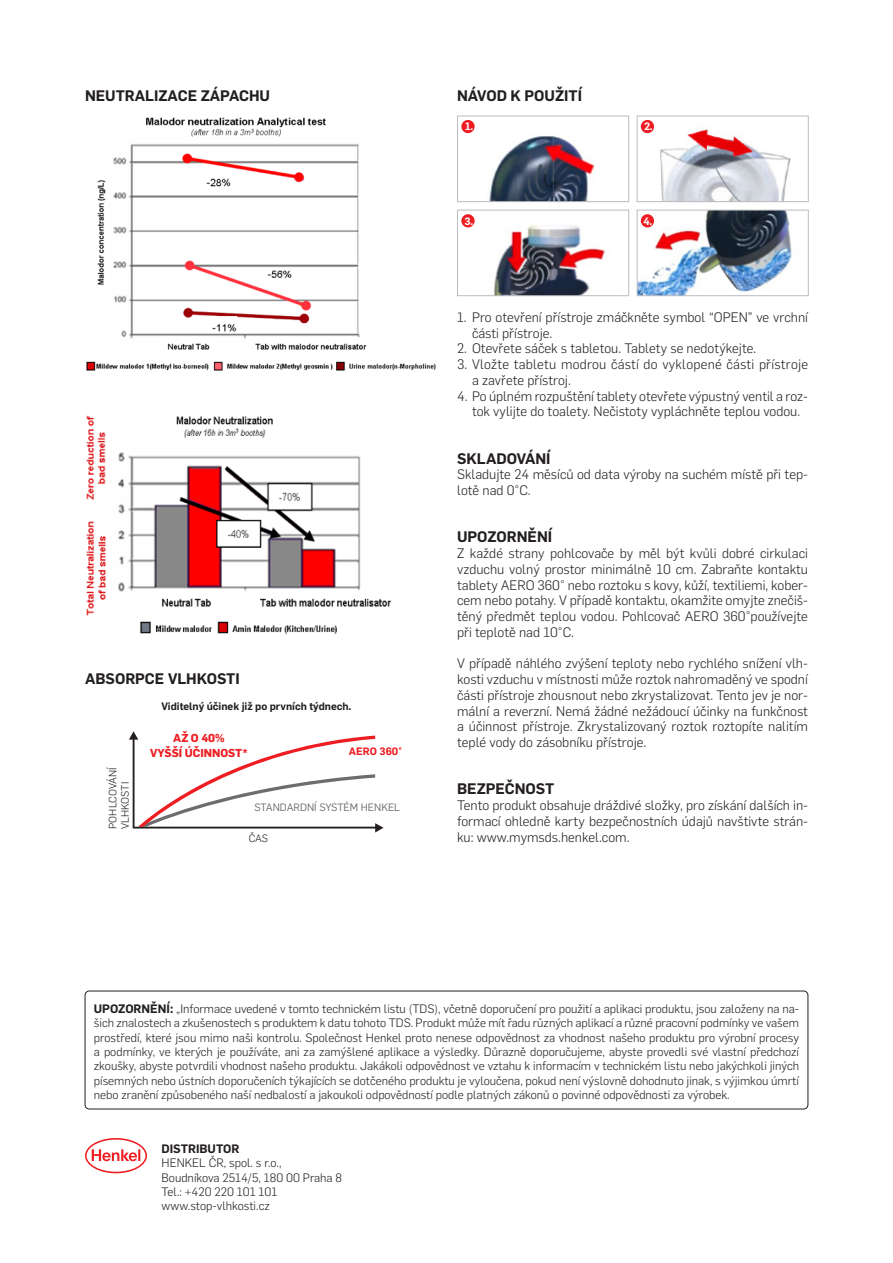
<style>
.page{position:relative;width:893px;height:1263px;background:#fff}
.page>*{position:absolute;margin:0;border:0;box-sizing:border-box;transform-origin:0 0}
.t1{font:600 15px "Flama";color:#231f20}
.t2{font:300 13.5px/15.8px "Flama";color:#231f20}
.t3{font:300 12px/14.4px "Flama";color:#231f20;text-align:justify}
.t4{font:600 12px "Flama";color:#231f20}
.t5{font:700 11.25px/14.5px "Flama";color:#ee1d23;text-align:center}
.t6{font:600 10.5px "Flama";color:#231f20}
.t7{font:10.5px "Flama";color:#6c6d70}
.t8{font:300 10.5px/12.6px "Flama";color:#231f20}
.t9{font:600 10.5px "Flama";color:#ee1d23}
.t10{font:600 10.5px "Flama";color:#fff}
.s1{font-weight:600}
</style>
<div class="page">
<svg style="left:129px;top:731px;width:255px;height:101px"></svg>
<img style="left:463px;top:120px;width:132px;height:80px">
<div style="left:457px;top:116px;width:172px;height:86px;border:1px solid #bcbdc0"></div>
<img style="left:640px;top:119px;width:151px;height:81px">
<div style="left:637px;top:116px;width:172px;height:86px;border:1px solid #bcbdc0"></div>
<img style="left:463px;top:215px;width:142px;height:79px">
<div style="left:457px;top:210px;width:172px;height:86px;border:1px solid #bcbdc0"></div>
<img style="left:639px;top:212px;width:153px;height:82px">
<div style="left:637px;top:210px;width:172px;height:86px;border:1px solid #bcbdc0"></div>
<div style="left:461px;top:120px;width:14px;height:13px;background:#ee1d23;border-radius:50%"></div>
<div style="left:641px;top:120px;width:13px;height:13px;background:#ee1d23;border-radius:50%"></div>
<div style="left:461px;top:214px;width:14px;height:13px;background:#ee1d23;border-radius:50%"></div>
<div style="left:641px;top:214px;width:13px;height:13px;background:#ee1d23;border-radius:50%"></div>
<img style="left:86px;top:117px;width:350px;height:254px">
<img style="left:86px;top:415px;width:305px;height:219px">
<div style="left:85px;top:991px;width:723px;height:118px;border:1px solid #231f20;border-radius:4px"></div>
<svg style="left:85px;top:1138px;width:62px;height:35px"></svg>
<p class="t1" style="left:85px;top:85px;width:187px">NEUTRALIZACE ZÁPACHU</p>
<p class="t1" style="left:85px;top:668px;width:156px">ABSORPCE VLHKOSTI</p>
<p class="t6" style="left:161px;top:698px;width:192px">Viditelný účinek již po prvních týdnech.</p>
<p class="t8" style="left:106px;top:829px;width:63px;rotate:-90deg">POHLCOVÁNÍ<br>VLHKOSTI</p>
<p class="t5" style="left:150px;top:730px;width:99px">AŽ O 40%<br>VYŠŠÍ ÚČINNOST*</p>
<p class="t9" style="left:349px;top:744px;width:55px">AERO 360°</p>
<p class="t7" style="left:255px;top:800px;width:147px">STANDARDNÍ SYSTÉM HENKEL</p>
<p class="t8" style="left:249px;top:831px;width:21px">ČAS</p>
<p class="t1" style="left:457px;top:85px;width:126px">NÁVOD K POUŽITÍ</p>
<p class="t10" style="left:465px;top:119px;width:9px">1.</p>
<p class="t10" style="left:644px;top:119px;width:10px">2.</p>
<p class="t10" style="left:465px;top:213px;width:10px">3.</p>
<p class="t10" style="left:643px;top:213px;width:10px">4.</p>
<p class="t2" style="left:472px;top:308px;width:337px;text-indent:-15px">1. Pro otevření přístroje zmáčkněte symbol “OPEN” ve vrchní části přístroje.</p>
<p class="t2" style="left:457px;top:340px;width:301px">2. Otevřete sáček s tabletou. Tablety se nedotýkejte.</p>
<p class="t2" style="left:472px;top:356px;width:338px;text-indent:-15px">3. Vložte tabletu modrou částí do vyklopené části přístroje a zavřete přístroj.</p>
<p class="t2" style="left:457px;top:387px;width:352px;text-align:center">4. Po úplném rozpuštění tablety otevřete výpustný ventil a roz&shy;tok vylijte do toalety. Nečistoty vypláchněte teplou vodou.</p>
<p class="t1" style="left:457px;top:447px;width:95px">SKLADOVÁNÍ</p>
<p class="t2" style="left:457px;top:466px;width:352px">Skladujte 24 měsíců od data výroby na suchém místě při tep&shy;lotě nad 0°C.</p>
<p class="t1" style="left:457px;top:526px;width:97px">UPOZORNĚNÍ</p>
<p class="t2" style="left:457px;top:545px;width:352px;text-align:justify">Z každé strany pohlcovače by měl být kvůli dobré cirkulaci vzduchu volný prostor minimálně 10 cm. Zabraňte kontaktu tablety AERO 360° nebo roztoku s kovy, kůží, textiliemi, kober&shy;cem nebo potahy. V případě kontaktu, okamžite omyjte znečiš&shy;těný předmět teplou vodou. Pohlcovač AERO 360°používejte při teplotě nad 10°C.</p>
<p class="t2" style="left:457px;top:655px;width:352px;text-align:justify">V případě náhlého zvýšení teploty nebo rychlého snížení vlh&shy;kosti vzduchu v místnosti může roztok nahromaděný ve spodní části přístroje zhousnout nebo zkrystalizovat. Tento jev je nor&shy;mální a reverzní. Nemá žádné nežádoucí účinky na funkčnost a účinnost přístroje. Zkrystalizovaný roztok roztopíte nalitím teplé vody do zásobníku přístroje.</p>
<p class="t1" style="left:457px;top:778px;width:99px">BEZPEČNOST</p>
<p class="t2" style="left:457px;top:797px;width:352px;text-align:justify">Tento produkt obsahuje dráždivé složky, pro získání dalších in&shy;formací ohledně karty bezpečnostních údajů navštivte strán&shy;ku: www.mymsds.henkel.com.</p>
<p class="t3" style="left:94px;top:1001px;width:707px"><span class="s1">UPOZORNĚNÍ:</span> „Informace uvedené v tomto technickém listu (TDS), včetně doporučení pro použití a aplikaci produktu, jsou založeny na na&shy;šich znalostech a zkušenostech s produktem k datu tohoto TDS. Produkt může mít řadu různých aplikací a různé pracovní podmínky ve vašem prostředí, které jsou mimo naši kontrolu. Společnost Henkel proto nenese odpovědnost za vhodnost našeho produktu pro výrobní procesy a podmínky, ve kterých je používáte, ani za zamýšlené aplikace a výsledky. Důrazně doporučujeme, abyste provedli své vlastní předchozí zkoušky, abyste potvrdili vhodnost našeho produktu. Jakákoli odpovědnost ve vztahu k informacím v technickém listu nebo jakýchkoli jiných písemných nebo ústních doporučeních týkajících se dotčeného produktu je vyloučena, pokud není výslovně dohodnuto jinak, s výjimkou úmrtí nebo zranění způsobeného naší nedbalostí a jakoukoli odpovědností podle platných zákonů o povinné odpovědnosti za výrobek.</p>
<p class="t4" style="left:162px;top:1140px;width:79px">DISTRIBUTOR</p>
<p class="t3" style="left:162px;top:1155px;width:182px;text-align:left">HENKEL ČR, spol. s r.o.,<br>Boudníkova 2514/5, 180 00 Praha 8<br>Tel.: +420 220 101 101 www.stop-vlhkosti.cz</p>
</div>
